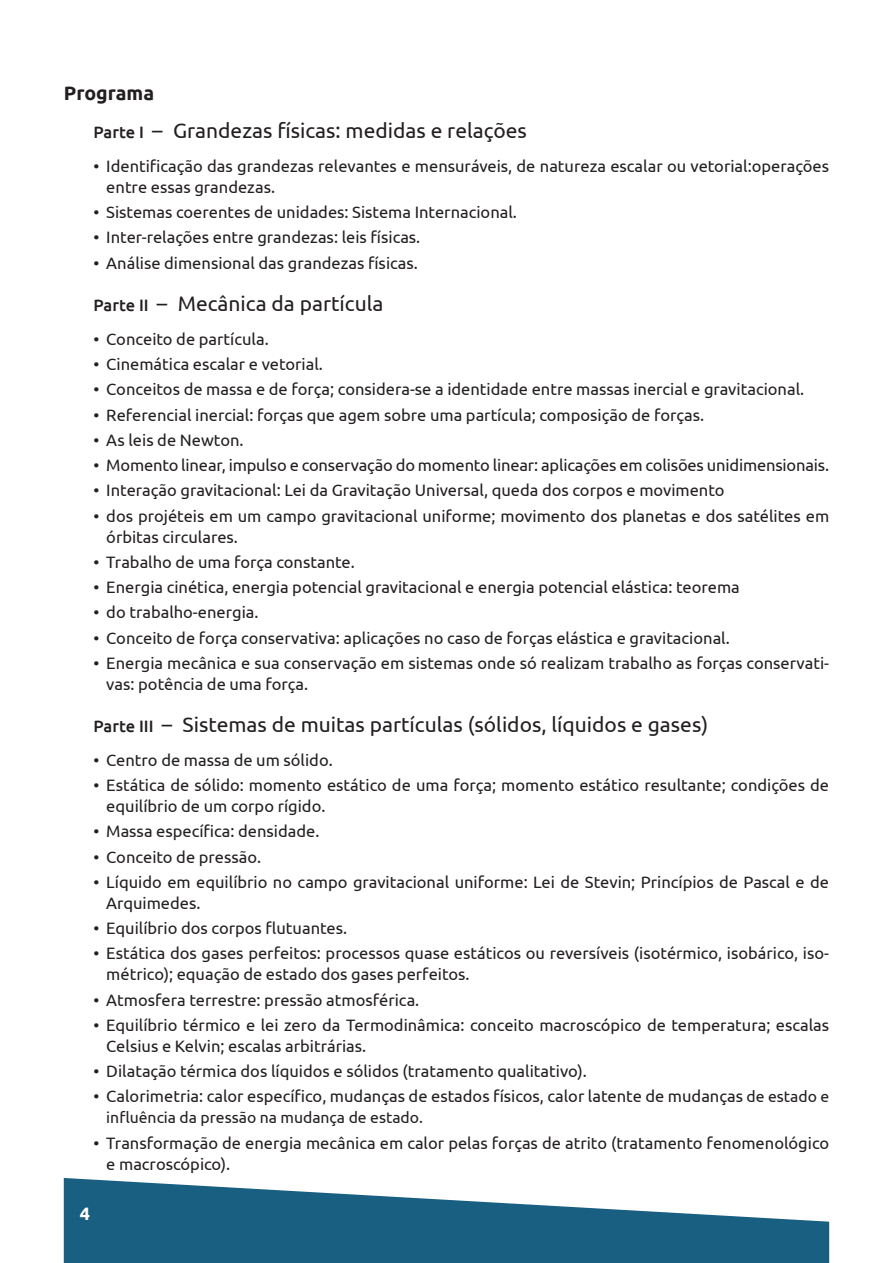
<style>
.page{position:relative;width:893px;height:1263px;background:#fff}
.page>*{position:absolute;margin:0;border:0;box-sizing:border-box;transform-origin:0 0}
.Subtitulo_2_-_Italic{font:21px "Ubuntu";color:#231f20}
.Subtitulo_1{font:700 19.5px "Ubuntu";color:#231f20}
.t1{font:700 18px "Ubuntu";color:#fff}
.t2{font:16.5px/21px "Ubuntu";color:#231f20}
.t3{font:15.75px "Ubuntu";color:#231f20}
.s1{font-weight:500;font-size:16.5px}
.s2{font-size:15.75px}
</style>
<div class="page">
<svg style="left:64px;top:1178px;width:765px;height:85px;fill:#185f82"></svg>
<p class="Subtitulo_1" style="left:64px;top:81px;width:92px">Programa</p>
<p class="Subtitulo_2_-_Italic" style="left:94px;top:118px;width:435px"><span class="s1">Parte I</span> – Grandezas físicas: medidas e relações</p>
<p class="t2" style="left:106px;top:155px;width:724px;text-indent:-13px">• Identificação das grandezas relevantes e mensuráveis, de natureza escalar ou vetorial:operações entre essas grandezas.</p>
<p class="t2" style="left:94px;top:201px;width:425px">• Sistemas coerentes de unidades: Sistema Internacional.</p>
<p class="t2" style="left:94px;top:227px;width:328px">• Inter-relações entre grandezas: leis físicas.</p>
<p class="t2" style="left:94px;top:252px;width:326px">• Análise dimensional das grandezas físicas.</p>
<p class="Subtitulo_2_-_Italic" style="left:94px;top:291px;width:291px"><span class="s1">Parte II</span> – Mecânica da partícula</p>
<p class="t2" style="left:94px;top:328px;width:177px">• Conceito de partícula.</p>
<p class="t2" style="left:94px;top:353px;width:231px">• Cinemática escalar e vetorial.</p>
<p class="t2" style="left:94px;top:378px;width:712px">• Conceitos de massa e de força; considera-se a identidade entre massas inercial e gravitacional.</p>
<p class="t2" style="left:94px;top:404px;width:612px">• Referencial inercial: forças que agem sobre uma partícula; composição de forças.</p>
<p class="t2" style="left:94px;top:429px;width:152px">• As leis de Newton.</p>
<p class="t2" style="left:94px;top:454px;width:737px">• Momento linear, impulso e conservação do momento linear: aplicações em colisões unidimensionais.</p>
<p class="t2" style="left:94px;top:479px;width:632px">• Interação gravitacional: Lei da Gravitação Universal, queda dos corpos e movimento</p>
<p class="t2" style="left:106px;top:505px;width:724px;text-indent:-13px">• dos projéteis em um campo gravitacional uniforme; movimento dos planetas e dos satélites em órbitas circulares.</p>
<p class="t2" style="left:94px;top:551px;width:263px">• Trabalho de uma força constante.</p>
<p class="t2" style="left:94px;top:576px;width:648px">• Energia cinética, energia potencial gravitacional e energia potencial elástica: teorema</p>
<p class="t2" style="left:94px;top:601px;width:167px">• do trabalho-energia.</p>
<p class="t2" style="left:94px;top:627px;width:638px">• Conceito de força conservativa: aplicações no caso de forças elástica e gravitacional.</p>
<p class="t2" style="left:106px;top:652px;width:724px;text-indent:-13px">• Energia mecânica e sua conservação em sistemas onde só realizam trabalho as forças conservati&shy;vas: potência de uma força.</p>
<p class="Subtitulo_2_-_Italic" style="left:94px;top:712px;width:616px"><span class="s1">Parte III</span> – Sistemas de muitas partículas (sólidos, líquidos e gases)</p>
<p class="t2" style="left:94px;top:749px;width:241px">• Centro de massa de um sólido.</p>
<p class="t2" style="left:106px;top:774px;width:724px;text-indent:-13px">• Estática de sólido: momento estático de uma força; momento estático resultante; condições de equilíbrio de um corpo rígido.</p>
<p class="t2" style="left:94px;top:820px;width:227px">• Massa específica: densidade.</p>
<p class="t2" style="left:94px;top:846px;width:169px">• Conceito de pressão.</p>
<p class="t2" style="left:106px;top:871px;width:724px;text-indent:-13px">• Líquido em equilíbrio no campo gravitacional uniforme: Lei de Stevin; Princípios de Pascal e de<br>Arquimedes.</p>
<p class="t2" style="left:94px;top:917px;width:255px">• Equilíbrio dos corpos flutuantes.</p>
<p class="t2" style="left:106px;top:942px;width:724px;text-indent:-13px">• Estática dos gases perfeitos: processos quase estáticos ou reversíveis (isotérmico, isobárico, iso&shy;métrico); equação de estado dos gases perfeitos.</p>
<p class="t2" style="left:94px;top:989px;width:327px">• Atmosfera terrestre: pressão atmosférica.</p>
<p class="t2" style="left:106px;top:1014px;width:724px;text-indent:-13px">• Equilíbrio térmico e lei zero da Termodinâmica: conceito macroscópico de temperatura; escalas<br>Celsius e Kelvin; escalas arbitrárias.</p>
<p class="t2" style="left:94px;top:1060px;width:495px">• Dilatação térmica dos líquidos e sólidos (tratamento qualitativo).</p>
<p class="t2" style="left:94px;top:1085px;width:737px">• Calorimetria: calor específico, mudanças de estados físicos, calor latente de mudanças <span class="s2">de estado e</span></p>
<p class="t3" style="left:106px;top:1108px;width:318px">influência da pressão na mudança de estado.</p>
<p class="t2" style="left:106px;top:1132px;width:724px;text-indent:-13px">• Transformação de energia mecânica em calor pelas forças de atrito (tratamento fenomenológico e macroscópico).</p>
<p class="t1" style="left:80px;top:1203px;width:12px">4</p>
</div>
